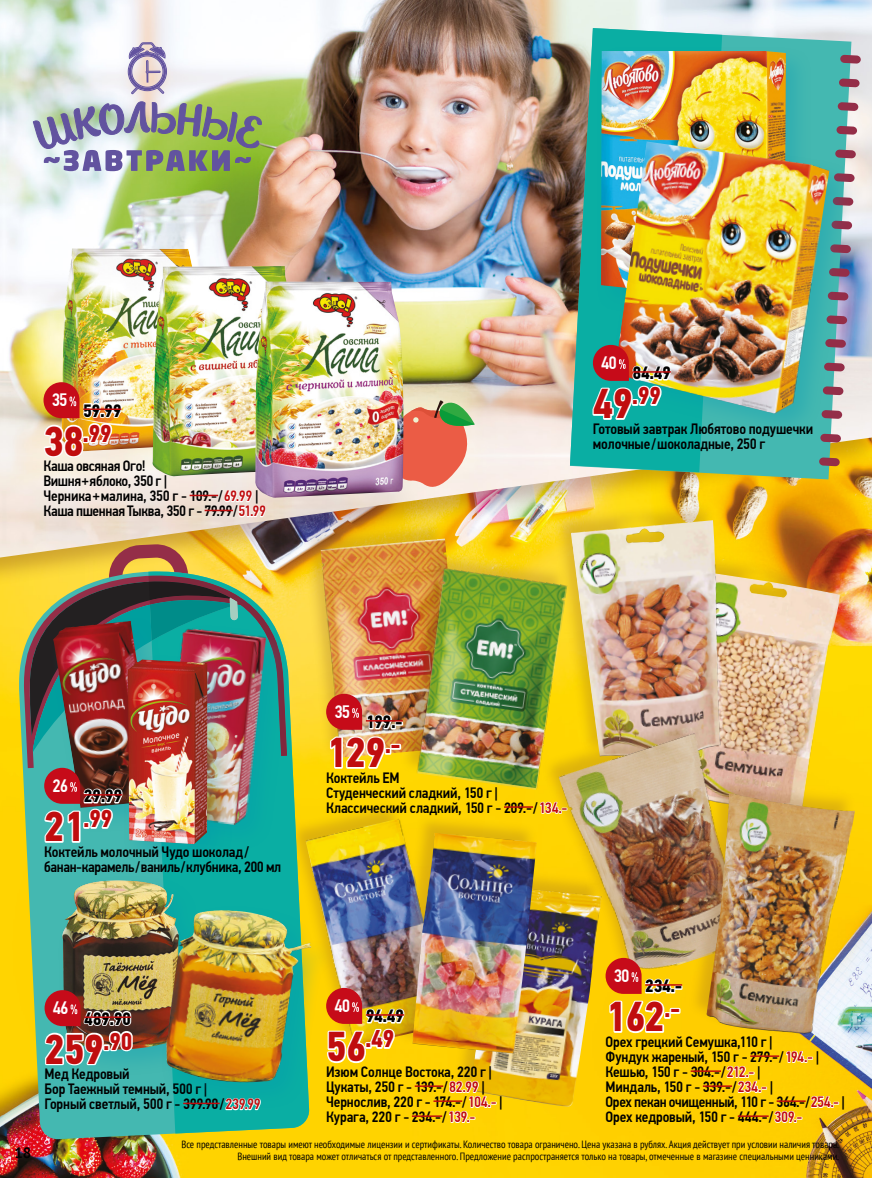
<style>
.page{position:relative;width:872px;height:1178px;background:#fff}
.page>*{position:absolute;margin:0;border:0;box-sizing:border-box;transform-origin:0 0}
.t1{font:700 42px "PF Din Text Cond Pro";letter-spacing:-.025em;color:#c00d0e}
.t2{font:700 24.45px "PF Din Text Cond Pro";letter-spacing:-.025em;color:#c00d0e}
.t3{font:700 18px "PF Din Text Cond Pro";letter-spacing:-.025em;color:#000}
.t4{font:500 18px "PF Din Text Cond Pro";letter-spacing:-.05em;color:#fff}
.t5{font:500 15px/15px "PF Din Text Cond Pro";letter-spacing:-.01em;color:#000}
.t6{font:700 15px "PT Sans";color:#000}
.t7{font:condensed 10.5px "PT Sans";color:#000}
.s1{font-size:42px}
.s2{color:#c00d0e}
</style>
<div class="page">
<img style="left:0;top:589px;width:872px;height:589px">
<img style="left:0;top:0;width:872px;height:557px">
<svg style="left:403px;top:395px;width:72px;height:93px;background:#da8f73"></svg>
<svg style="left:570px;top:28px;width:281px;height:451px;background:#75bd9f"></svg>
<svg style="left:840px;top:55px;width:21px;height:9px"></svg>
<svg style="left:839px;top:78px;width:20px;height:9px"></svg>
<svg style="left:837px;top:102px;width:21px;height:9px"></svg>
<svg style="left:836px;top:126px;width:21px;height:9px"></svg>
<svg style="left:820px;top:440px;width:21px;height:3px"></svg>
<svg style="left:819px;top:457px;width:20px;height:9px"></svg>
<svg style="left:570px;top:28px;width:152px;height:444px;background:#3ca194"></svg>
<div style="left:595px;top:45px;width:218px;height:284px;background:#0095af;opacity:.3"></div>
<img style="left:601px;top:51px;width:185px;height:252px">
<div style="left:609px;top:137px;width:246px;height:303px;background:#0095af;opacity:.3"></div>
<img style="left:614px;top:141px;width:215px;height:273px">
<img style="left:591px;top:345px;width:81px;height:76px">
<img style="left:61px;top:248px;width:140px;height:203px">
<img style="left:152px;top:266px;width:145px;height:210px">
<svg style="left:190px;top:489px;width:77px;height:29px"></svg>
<img style="left:42px;top:382px;width:81px;height:77px">
<img style="left:255px;top:281px;width:148px;height:217px">
<div style="left:302px;top:519px;width:161px;height:239px;background:#936526;opacity:.3"></div>
<img style="left:321px;top:538px;width:142px;height:220px">
<div style="left:399px;top:549px;width:169px;height:240px;background:#936526;opacity:.3"></div>
<img style="left:415px;top:568px;width:137px;height:222px">
<div style="left:390px;top:744px;width:11px;height:6px;border:3px solid #fff"></div>
<div style="left:395px;top:721px;width:8px;height:5px;border:2px solid #fff"></div>
<hr style="left:366px;top:720px;width:37px;height:1px;background:#c00d0e">
<hr style="left:504px;top:806px;width:29px;height:2px;background:#c00d0e">
<svg style="left:539px;top:800px;width:2px;height:15px"></svg>
<img style="left:326px;top:694px;width:70px;height:76px">
<div style="left:288px;top:800px;width:161px;height:244px;background:#936526;opacity:.3"></div>
<img style="left:309px;top:818px;width:85px;height:170px">
<img style="left:468px;top:887px;width:134px;height:221px">
<div style="left:394px;top:813px;width:144px;height:241px;background:#936526;opacity:.3"></div>
<img style="left:412px;top:833px;width:125px;height:220px">
<hr style="left:415px;top:1085px;width:28px;height:2px;background:#c00d0e">
<hr style="left:433px;top:1100px;width:29px;height:2px;background:#c00d0e">
<hr style="left:412px;top:1115px;width:30px;height:2px;background:#c00d0e">
<svg style="left:448px;top:1080px;width:48px;height:44px"></svg>
<img style="left:336px;top:988px;width:69px;height:76px">
<div style="left:656px;top:551px;width:185px;height:259px;background:#936526;opacity:.3"></div>
<img style="left:722px;top:571px;width:117px;height:202px">
<div style="left:552px;top:500px;width:170px;height:258px;background:#936526;opacity:.3"></div>
<img style="left:571px;top:520px;width:150px;height:194px">
<div style="left:541px;top:714px;width:209px;height:255px;background:#936526;opacity:.3"></div>
<img style="left:558px;top:733px;width:203px;height:249px">
<div style="left:669px;top:1008px;width:11px;height:6px;border:3px solid #fff"></div>
<div style="left:674px;top:985px;width:8px;height:5px;border:2px solid #fff"></div>
<hr style="left:645px;top:984px;width:37px;height:2px;background:#c00d0e">
<hr style="left:750px;top:1055px;width:29px;height:2px;background:#c00d0e">
<svg style="left:785px;top:1050px;width:28px;height:13px"></svg>
<hr style="left:690px;top:1070px;width:31px;height:2px;background:#c00d0e">
<hr style="left:703px;top:1085px;width:29px;height:2px;background:#c00d0e">
<svg style="left:725px;top:1065px;width:42px;height:29px"></svg>
<hr style="left:776px;top:1100px;width:29px;height:2px;background:#c00d0e">
<svg style="left:809px;top:1095px;width:30px;height:14px"></svg>
<hr style="left:738px;top:1115px;width:30px;height:2px;background:#c00d0e">
<svg style="left:773px;top:1110px;width:29px;height:14px"></svg>
<svg style="left:605px;top:958px;width:70px;height:76px"></svg>
<div style="left:867px;top:461px;width:5px;height:279px;background:#099b39;opacity:.25"></div>
<div style="left:687px;top:773px;width:169px;height:261px;background:#936526;opacity:.3"></div>
<img style="left:706px;top:793px;width:149px;height:243px">
<svg style="left:19px;top:571px;width:290px;height:568px;background:#76b880"></svg>
<svg style="left:23px;top:575px;width:25px;height:193px"></svg>
<svg style="left:148px;top:571px;width:161px;height:562px;background:#70be70"></svg>
<svg style="left:28px;top:543px;width:259px;height:213px;background:#958b50"></svg>
<div style="left:56px;top:874px;width:149px;height:203px;background:#0095af;opacity:.3"></div>
<img style="left:62px;top:880px;width:117px;height:169px">
<svg style="left:224px;top:1109px;width:38px;height:2px"></svg>
<img style="left:43px;top:990px;width:91px;height:77px">
<div style="left:160px;top:904px;width:176px;height:205px;background:#0095af;opacity:.3"></div>
<img style="left:166px;top:910px;width:145px;height:177px">
<div style="left:48px;top:616px;width:135px;height:218px;background:#0095af;opacity:.3"></div>
<img style="left:53px;top:621px;width:104px;height:147px">
<div style="left:159px;top:624px;width:133px;height:227px;background:#0095af;opacity:.3"></div>
<img style="left:163px;top:628px;width:103px;height:198px">
<div style="left:122px;top:653px;width:112px;height:218px;background:#0095af;opacity:.3"></div>
<img style="left:128px;top:659px;width:79px;height:185px">
<svg style="left:43px;top:768px;width:81px;height:76px"></svg>
<svg style="left:128px;top:42px;width:39px;height:52px;background:#b9abc5"></svg>
<svg style="left:33px;top:101px;width:229px;height:70px;background:#9ba596"></svg>
<p class="t4" style="left:52px;top:389px;width:17px">35</p>
<p class="t3" style="left:83px;top:400px;width:40px">59.99</p>
<h2 class="t2" style="left:44px;top:418px;width:70px"><span class="s1">38</span>.99</h2>
<p class="t5" style="left:44px;top:459px;width:224px">Каша овсяная Ого!<br>Вишня+яблоко, 350 г |<br>Черника+малина, 350 г - 109.-/<span class="s2">69.99</span> |<br>Каша пшенная Тыква, 350 г - 79.99/<span class="s2">51.99</span></p>
<p class="t4" style="left:601px;top:352px;width:17px">40</p>
<p class="t3" style="left:632px;top:362px;width:40px">84.49</p>
<h2 class="t2" style="left:593px;top:381px;width:70px"><span class="s1">49</span>.99</h2>
<p class="t5" style="left:593px;top:422px;width:222px">Готовый завтрак Любятово подушечки молочные/шоколадные, 250 г</p>
<p class="t4" style="left:52px;top:775px;width:17px">26</p>
<p class="t3" style="left:84px;top:785px;width:40px">29.99</p>
<h2 class="t2" style="left:44px;top:804px;width:70px"><span class="s1">21</span>.99</h2>
<p class="t5" style="left:44px;top:844px;width:239px">Коктейль молочный Чудо шоколад/ банан-карамель/ваниль/клубника, 200 мл</p>
<p class="t4" style="left:53px;top:997px;width:17px">46</p>
<p class="t3" style="left:84px;top:1007px;width:48px">489.90</p>
<h1 class="t1" style="left:45px;top:1024px;width:89px">259<sup>.90</sup></h1>
<p class="t5" style="left:45px;top:1067px;width:218px">Мед Кедровый<br>Бор Таежный темный, 500 г |<br>Горный светлый, 500 г - 399.90/<span class="s2">239.99</span></p>
<p class="t4" style="left:334px;top:701px;width:17px">35</p>
<p class="t3" style="left:366px;top:711px;width:38px">199.-</p>
<h1 class="t1" style="left:326px;top:727px;width:76px">129<sup>.-</sup></h1>
<p class="t5" style="left:326px;top:770px;width:243px">Коктейль ЕМ<br>Студенческий cладкий, 150 г |<br>Классический сладкий, 150 г - 209.-/<span class="s2">134.-</span></p>
<p class="t4" style="left:614px;top:965px;width:17px">30</p>
<p class="t3" style="left:645px;top:975px;width:38px">234.-</p>
<p class="t4" style="left:334px;top:995px;width:17px">40</p>
<h1 class="t1" style="left:605px;top:991px;width:76px">162<sup>.-</sup></h1>
<p class="t3" style="left:366px;top:1005px;width:40px">94.49</p>
<h2 class="t2" style="left:326px;top:1024px;width:70px"><span class="s1">56</span>.49</h2>
<p class="t5" style="left:605px;top:1034px;width:241px">Орех грецкий Семушка,110 г |<br>Фундук жареный, 150 г - 279.-/<span class="s2">194.-</span> | Кешью, 150 г - 304.-/<span class="s2">212.-</span> |<br>Миндаль, 150 г - 339.-/<span class="s2">234.-</span> |<br>Орех пекан очищенный, 110 г - 364.-/<span class="s2">254.-</span> | Орех кедровый, 150 г - 444.-/<span class="s2">309.-</span></p>
<p class="t5" style="left:326px;top:1064px;width:178px">Изюм Солнце Востока, 220 г |<br>Цукаты, 250 г - 139.-/<span class="s2">82.99</span> |<br>Чернослив, 220 г - 174.-/<span class="s2">104.-</span> |<br>Курага, 220 г - 234.-/<span class="s2">139.-</span></p>
<p class="t7" style="left:181px;top:1138px;width:659px">Все представленные товары имеют необходимые лицензии и сертификаты. Количество товара ограничено. Цена указана в рублях. Акция действует при условии наличия товара.</p>
<p class="t6" style="left:14px;top:1142px;width:19px">18</p>
<p class="t7" style="left:237px;top:1150px;width:603px">Внешний вид товара может отличаться от представленного. Предложение распространяется только на товары, отмеченные в магазине специальными ценниками.</p>
</div>
